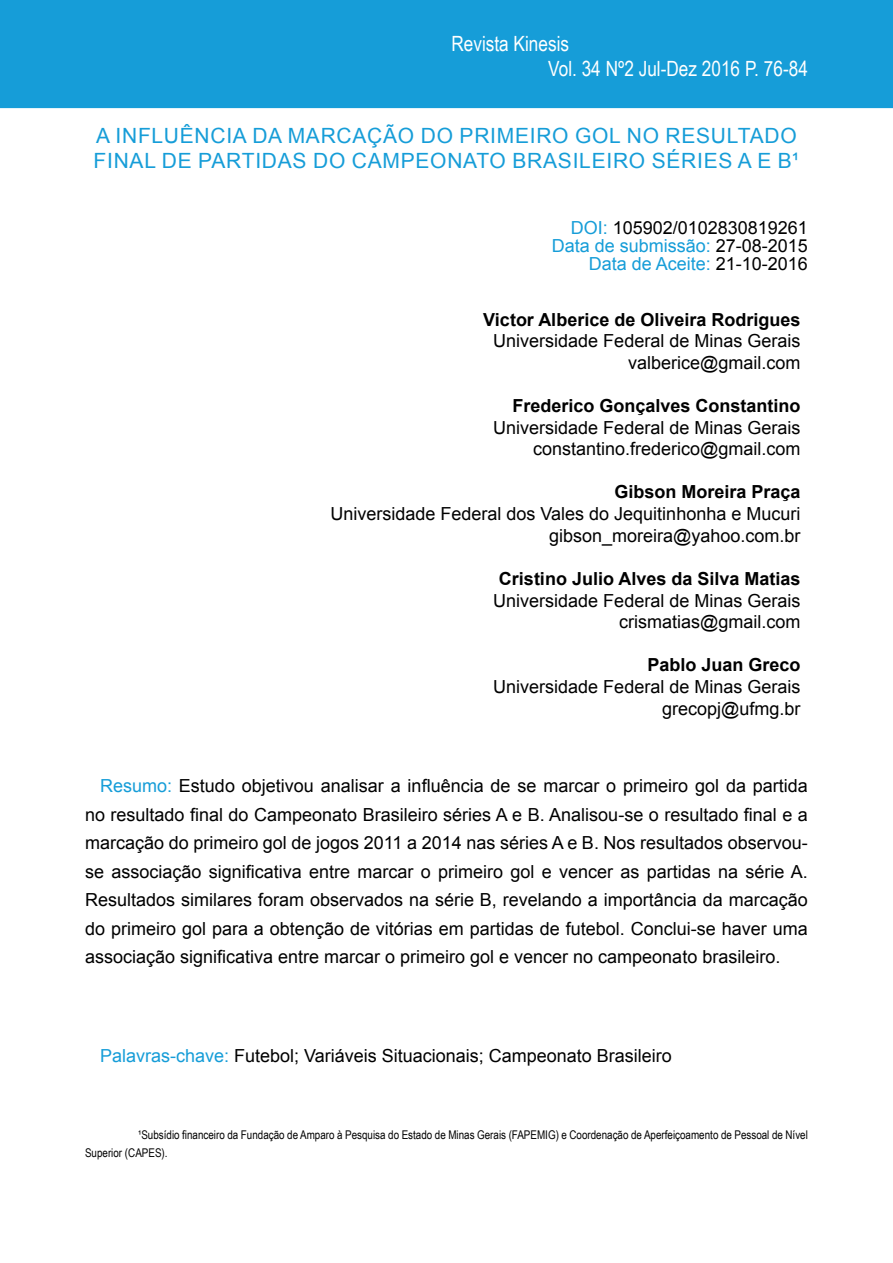
<style>
.page{position:relative;width:893px;height:1263px;background:#fff}
.page>*{position:absolute;margin:0;border:0;box-sizing:border-box;transform-origin:0 0}
.t1{font:21px/25.2px "Arial";letter-spacing:.035em;color:#169dd8}
.t2{font:21px/25.2px "Arial Narrow";color:#fff}
.t3{font:18px/21.6px "Arial";color:#000;text-align:right}
.t4{font:700 18px "Arial";color:#000}
.t5{font:12px/18px "Arial Narrow";color:#000}
.s1{color:#169dd8}
</style>
<div class="page">
<div style="left:1px;top:1px;width:891px;height:106px;background:#169dd8"></div>
<div style="left:0;top:0;width:893px;height:108px;border:2px solid #169dd8"></div>
<p class="t2" style="left:548px;top:30px;width:261px;text-indent:-97px">Revista Kinesis<br>Vol. 34 Nº2 Jul-Dez 2016 .P 76-84</p>
<p class="t1" style="left:94px;top:123px;width:707px">A INFLUÊNCIA DA MARCAÇÃO DO PRIMEIRO GOL NO RESULTADO<br>FINAL DE PARTIDAS DO CAMPEONATO BRASILEIRO SÉRIES A E B¹</p>
<p class="t3" style="left:552px;top:219px;width:258px;line-height:18px"><span class="s1">DOI:</span> 105902/0102830819261<br><span class="s1">Data de submissão:</span> 27-08-2015<br><span class="s1">Data de Aceite:</span> 21-10-2016</p>
<p class="t4" style="left:483px;top:307px;width:319px">Victor Alberice de Oliveira Rodrigues</p>
<p class="t3" style="left:493px;top:330px;width:309px">Universidade Federal de Minas Gerais valberice@gmail.com</p>
<p class="t4" style="left:512px;top:393px;width:290px">Frederico Gonçalves Constantino</p>
<p class="t3" style="left:493px;top:416px;width:309px">Universidade Federal de Minas Gerais constantino.frederico@gmail.com</p>
<p class="t4" style="left:614px;top:479px;width:188px">Gibson Moreira Praça</p>
<p class="t3" style="left:330px;top:503px;width:471px">Universidade Federal dos Vales do Jequitinhonha e Mucuri gibson_moreira@yahoo.com.br</p>
<p class="t4" style="left:499px;top:566px;width:303px">Cristino Julio Alves da Silva Matias</p>
<p class="t3" style="left:493px;top:589px;width:309px">Universidade Federal de Minas Gerais crismatias@gmail.com</p>
<p class="t4" style="left:647px;top:652px;width:155px">Pablo Juan Greco</p>
<p class="t3" style="left:493px;top:676px;width:309px">Universidade Federal de Minas Gerais grecopj@ufmg.br</p>
<p class="t3" style="left:85px;top:771px;width:724px;line-height:28.5px"><span class="s1">Resumo:</span> Estudo objetivou analisar a influência de se marcar o primeiro gol da partida no resultado final do Campeonato Brasileiro séries A Be . Analisou-se o resultado final ae</p>
<p class="t3" style="left:85px;top:832px;width:724px">marcação do primeiro gol de jogos 2011 a 2014 nas séries A Be . Nos resultados observou-</p>
<p class="t3" style="left:85px;top:885px;width:724px;line-height:28.5px;text-align:justify">Resultados similares foram observados na série B, revelando a importância da marcação do primeiro gol para a obtenção de vitórias em partidas de futebol. Conclui-se haver uma associação significativa entre marcar o primeiro gol e vencer no campeonato brasileiro.</p>
<p class="t3" style="left:85px;top:860px;width:724px">se associação significativa entre marcar o primeiro gol e vencer as partidas na série A.</p>
<p class="t3" style="left:100px;top:1045px;width:573px"><span class="s1">Palavras-chave:</span> Futebol; Variáveis Situacionais; Campeonato Brasileiro</p>
<p class="t5" style="left:85px;top:1126px;width:724px;text-indent:53px">¹Subsídio financeiro da Fundação de Amparo à Pesquisa do Estado de Minas Gerais (FAPEMIG e) Coordenação de Aperfeiçoamento de Pessoal de Nível<br>Superior (CAPES .(</p>
</div>
